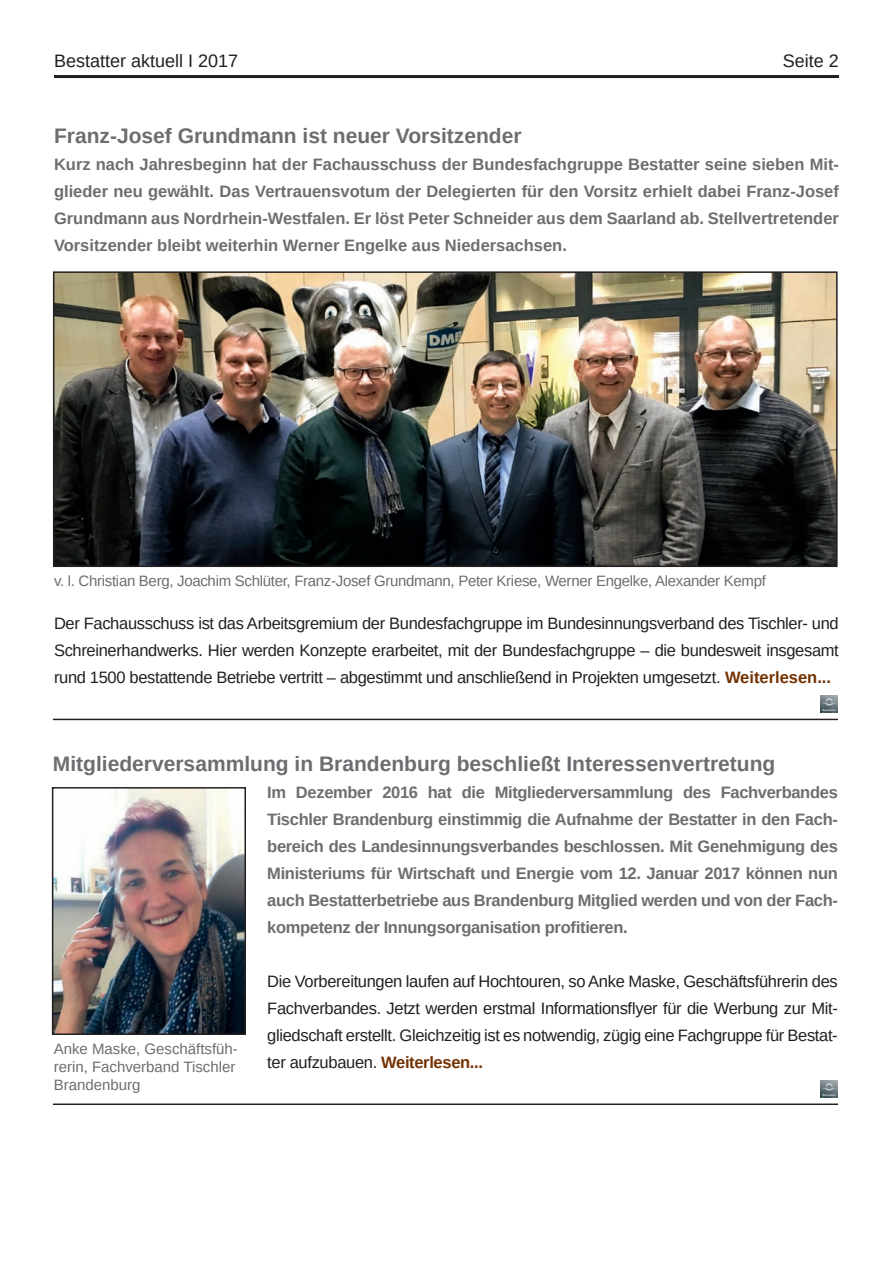
<style>
.page{position:relative;width:893px;height:1263px;background:#fff}
.page>*{position:absolute;margin:0;border:0;box-sizing:border-box;transform-origin:0 0}
.t1{font:700 21px "Arimo";color:#6c6d70}
.t2{font:18px "Arimo";color:#231f20}
.t3{font:700 16.5px/27px "Arimo";letter-spacing:-.02em;color:#6c6d70;text-align:justify}
.t4{font:16.5px/27px "Arimo";letter-spacing:-.02em;color:#231f20;text-align:justify}
.t5{font:15px "Arimo";letter-spacing:-.02em;color:#6c6d70}
.t6{font:15px/18px "Arimo";color:#6c6d70}
.s1{font-weight:700;color:#743100}
</style>
<div class="page">
<hr style="left:54px;top:75px;width:785px;height:3px;background:#231f20">
<hr style="left:53px;top:719px;width:785px;height:1px;background:#231f20">
<img style="left:821px;top:695px;width:17px;height:17px">
<img style="left:56px;top:274px;width:779px;height:290px">
<div style="left:53px;top:271px;width:785px;height:296px;border:2px solid #231f20"></div>
<img style="left:55px;top:790px;width:188px;height:242px">
<div style="left:52px;top:787px;width:194px;height:248px;border:2px solid #231f20"></div>
<hr style="left:53px;top:1103px;width:785px;height:2px;background:#231f20">
<img style="left:821px;top:1080px;width:17px;height:17px">
<p class="t2" style="left:54px;top:49px;width:186px">Bestatter aktuell I 2017</p>
<p class="t2" style="left:783px;top:49px;width:58px">Seite 2</p>
<p class="t1" style="left:54px;top:121px;width:469px">Franz-Josef Grundmann ist neuer Vorsitzender</p>
<p class="t3" style="left:54px;top:151px;width:786px">Kurz nach Jahresbeginn hat der Fachausschuss der Bundesfachgruppe Bestatter seine sieben Mit&shy;glieder neu gewählt. Das Vertrauensvotum der Delegierten für den Vorsitz erhielt dabei Franz-Josef Grundmann aus Nordrhein-Westfalen. Er löst Peter Schneider aus dem Saarland ab. Stellvertretender Vorsitzender bleibt weiterhin Werner Engelke aus Niedersachsen.</p>
<p class="t5" style="left:54px;top:572px;width:713px">v. l. Christian Berg, Joachim Schlüter, Franz-Josef Grundmann, Peter Kriese, Werner Engelke, Alexander Kempf</p>
<p class="t4" style="left:54px;top:610px;width:786px">Der Fachausschuss ist das Arbeitsgremium der Bundesfachgruppe im Bundesinnungsverband des Tischler- und Schreinerhandwerks. Hier werden Konzepte erarbeitet, mit der Bundesfachgruppe – die bundesweit insgesamt rund 1500 bestattende Betriebe vertritt – abgestimmt und anschließend in Projekten umgesetzt. <span class="s1">Weiterlesen...</span></p>
<p class="t1" style="left:53px;top:749px;width:724px">Mitgliederversammlung in Brandenburg beschließt Interessenvertretung</p>
<p class="t3" style="left:267px;top:779px;width:572px">Im Dezember 2016 hat die Mitgliederversammlung des Fachverbandes Tischler Brandenburg einstimmig die Aufnahme der Bestatter in den Fach&shy;bereich des Landesinnungsverbandes beschlossen. Mit Genehmigung des Ministeriums für Wirtschaft und Energie vom 12. Januar 2017 können nun auch Bestatterbetriebe aus Brandenburg Mitglied werden und von der Fach&shy;kompetenz der Innungsorganisation profitieren.</p>
<p class="t4" style="left:267px;top:968px;width:572px">Die Vorbereitungen laufen auf Hochtouren, so Anke Maske, Geschäftsführerin des Fachverbandes. Jetzt werden erstmal Informationsflyer für die Werbung zur Mit&shy;gliedschaft erstellt. Gleichzeitig ist es notwendig, zügig eine Fachgruppe für Bestat&shy;ter aufzubauen. <span class="s1">Weiterlesen...</span></p>
<p class="t6" style="left:54px;top:1040px;width:186px">Anke Maske, Geschäftsfüh&shy;rerin, Fachverband Tischler<br>Brandenburg</p>
</div>
